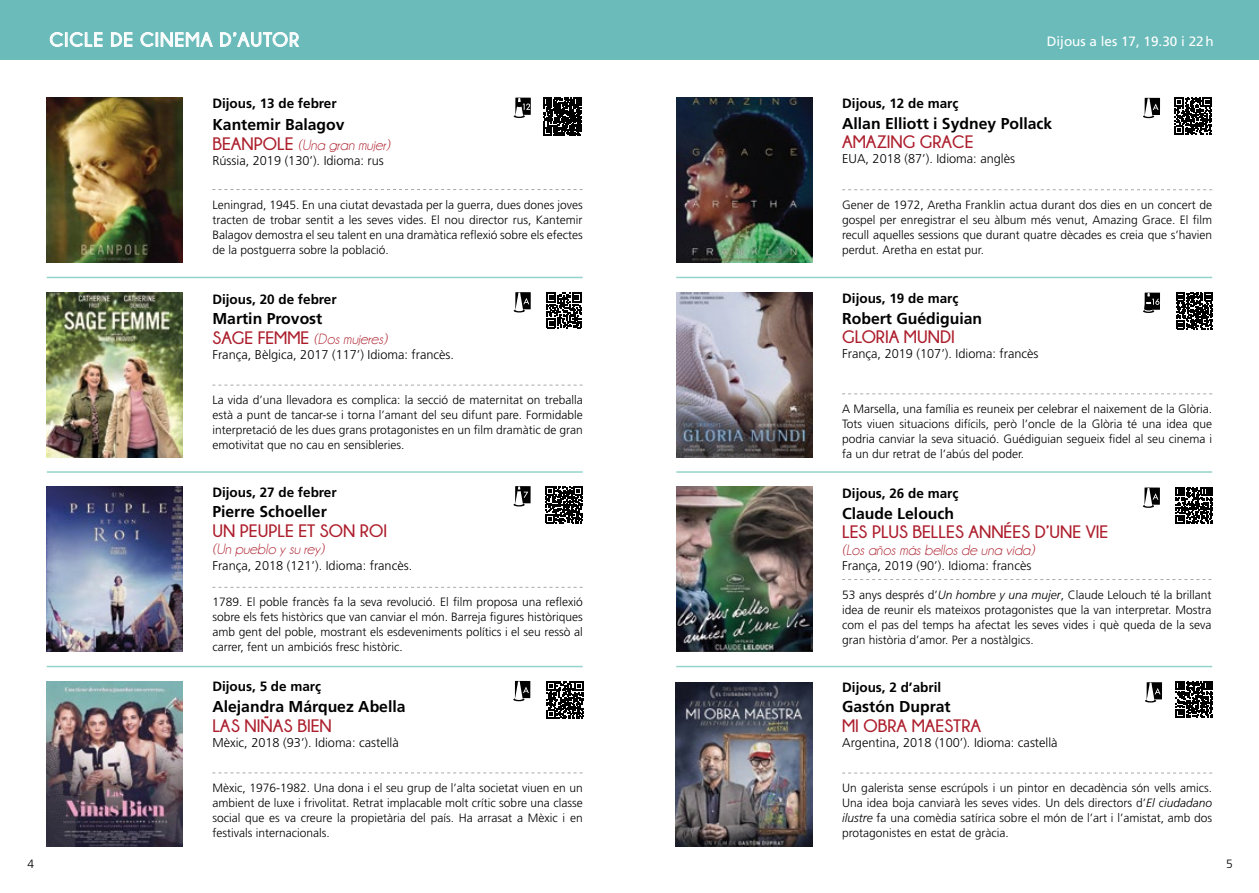
<style>
.page{position:relative;width:1259px;height:893px;background:#fff}
.page>*{position:absolute;margin:0;border:0;box-sizing:border-box;transform-origin:0 0}
.t1{font:700 19.5px "Champagne&Limousines";letter-spacing:.06em;color:#fff}
.t2{font:700 18px "Champagne&Limousines";color:#ad1f2d}
.t3{font:700 15.75px "Frutiger";color:#000}
.t4{font:italic 15px "Champagne&Limousines";color:#ad1f2d}
.t5{font:700 13.5px "Frutiger";color:#000}
.t6{font:13.5px "Frutiger";color:#fff}
.t7{font:300 12.75px "Frutiger";color:#000}
.t8{font:300 12px/15px "Frutiger";color:#000;text-align:justify}
.s1{font-weight:700;font-style:normal;font-size:18px}
.s2{font-style:italic}
</style>
<div class="page">
<div style="left:0;top:0;width:1259px;height:60px;background:#6abbba"></div>
<svg style="left:50px;top:32px;width:53px;height:15px"></svg>
<svg style="left:111px;top:32px;width:22px;height:15px"></svg>
<svg style="left:140px;top:32px;width:73px;height:15px"></svg>
<svg style="left:220px;top:32px;width:79px;height:15px"></svg>
<hr style="left:47px;top:277px;width:536px;height:1px;background:#94d4ca">
<hr style="left:676px;top:277px;width:536px;height:1px;background:#94d4ca">
<hr style="left:47px;top:471px;width:536px;height:2px;background:#94d4ca">
<hr style="left:676px;top:471px;width:536px;height:2px;background:#94d4ca">
<hr style="left:47px;top:666px;width:536px;height:1px;background:#94d4ca">
<hr style="left:676px;top:666px;width:536px;height:1px;background:#94d4ca">
<img style="left:675px;top:682px;width:137px;height:164px">
<svg style="left:842px;top:773px;width:370px;height:1px"></svg>
<svg style="left:1145px;top:682px;width:17px;height:21px"></svg>
<svg style="left:514px;top:98px;width:17px;height:20px"></svg>
<img style="left:47px;top:98px;width:136px;height:165px">
<svg style="left:212px;top:189px;width:371px;height:1px"></svg>
<svg style="left:544px;top:98px;width:38px;height:37px"></svg>
<img style="left:47px;top:292px;width:136px;height:165px">
<svg style="left:212px;top:385px;width:371px;height:1px"></svg>
<svg style="left:514px;top:292px;width:17px;height:20px"></svg>
<svg style="left:546px;top:292px;width:36px;height:36px"></svg>
<img style="left:47px;top:487px;width:136px;height:165px">
<svg style="left:212px;top:587px;width:371px;height:1px"></svg>
<svg style="left:513px;top:486px;width:17px;height:20px"></svg>
<svg style="left:545px;top:486px;width:37px;height:37px"></svg>
<img style="left:47px;top:681px;width:136px;height:165px">
<svg style="left:212px;top:772px;width:371px;height:1px"></svg>
<svg style="left:513px;top:681px;width:17px;height:20px"></svg>
<svg style="left:546px;top:682px;width:37px;height:37px"></svg>
<img style="left:676px;top:98px;width:136px;height:165px">
<svg style="left:842px;top:189px;width:370px;height:1px"></svg>
<svg style="left:1143px;top:98px;width:17px;height:20px"></svg>
<svg style="left:1174px;top:98px;width:37px;height:37px"></svg>
<img style="left:676px;top:292px;width:136px;height:165px">
<svg style="left:842px;top:393px;width:370px;height:1px"></svg>
<svg style="left:1143px;top:292px;width:17px;height:21px"></svg>
<svg style="left:1176px;top:292px;width:37px;height:37px"></svg>
<img style="left:676px;top:487px;width:136px;height:164px">
<svg style="left:842px;top:579px;width:369px;height:1px"></svg>
<svg style="left:1143px;top:487px;width:17px;height:21px"></svg>
<svg style="left:1175px;top:487px;width:37px;height:37px"></svg>
<svg style="left:1175px;top:681px;width:37px;height:37px"></svg>
<h1 class="t1" style="left:50px;top:29px;width:251px">CICLE DE CINEMA D’AUTOR</h1>
<p class="t6" style="left:1046px;top:34px;width:168px">Dijous a les 17, 19.30 i 22h</p>
<p class="t5" style="left:212px;top:95px;width:126px">Dijous, 13 de febrer</p>
<h3 class="t3" style="left:212px;top:115px;width:134px">Kantemir Balagov</h3>
<p class="t4" style="left:212px;top:137px;width:179px"><span class="s1">BEANPOLE</span> (Una gran mujer)</p>
<p class="t7" style="left:212px;top:153px;width:173px">Rússia, 2019 (130’). Idioma: rus</p>
<p class="t8" style="left:212px;top:197px;width:372px">Leningrad, 1945. En una ciutat devastada per la guerra, dues dones joves tracten de trobar sentit a les seves vides. El nou director rus, Kantemir Balagov demostra el seu talent en una dramàtica reflexió sobre els efectes de la postguerra sobre la població.</p>
<p class="t5" style="left:212px;top:291px;width:126px">Dijous, 20 de febrer</p>
<h3 class="t3" style="left:212px;top:309px;width:111px">Martin Provost</h3>
<p class="t4" style="left:212px;top:331px;width:176px"><span class="s1">SAGE FEMME</span> (Dos mujeres)</p>
<p class="t7" style="left:212px;top:347px;width:243px">França, Bèlgica, 2017 (117’) Idioma: francès.</p>
<p class="t8" style="left:212px;top:393px;width:372px">La vida d’una llevadora es complica: la secció de maternitat on treballa està a punt de tancar-se i torna l’amant del seu difunt pare. Formidable interpretació de les dues grans protagonistes en un film dramàtic de gran emotivitat que no cau en sensibleries.</p>
<p class="t5" style="left:212px;top:484px;width:126px">Dijous, 27 de febrer</p>
<h3 class="t3" style="left:212px;top:502px;width:116px">Pierre Schoeller</h3>
<h2 class="t2" style="left:212px;top:520px;width:176px">UN PEUPLE ET SON ROI</h2>
<p class="t4" style="left:212px;top:541px;width:113px">(Un pueblo y su rey)</p>
<p class="t7" style="left:212px;top:559px;width:201px">França, 2018 (121’). Idioma: francès.</p>
<p class="t8" style="left:212px;top:595px;width:372px">1789. El poble francès fa la seva revolució. El film proposa una reflexió sobre els fets històrics que van canviar el món. Barreja figures històriques amb gent del poble, mostrant els esdeveniments polítics i el seu ressò al carrer, fent un ambiciós fresc històric.</p>
<p class="t5" style="left:212px;top:679px;width:110px">Dijous, 5 de març</p>
<h3 class="t3" style="left:212px;top:697px;width:195px">Alejandra Márquez Abella</h3>
<h2 class="t2" style="left:212px;top:715px;width:121px">LAS NIÑAS BIEN</h2>
<p class="t7" style="left:212px;top:735px;width:188px">Mèxic, 2018 (93’). Idioma: castellà</p>
<p class="t8" style="left:212px;top:781px;width:372px">Mèxic, 1976-1982. Una dona i el seu grup de l’alta societat viuen en un ambient de luxe i frivolitat. Retrat implacable molt crític sobre una classe social que es va creure la propietària del país. Ha arrasat a Mèxic i en festivals internacionals.</p>
<p class="t5" style="left:842px;top:96px;width:118px">Dijous, 12 de març</p>
<h3 class="t3" style="left:842px;top:114px;width:212px">Allan Elliott i Sydney Pollack</h3>
<h2 class="t2" style="left:842px;top:132px;width:133px">AMAZING GRACE</h2>
<p class="t7" style="left:842px;top:152px;width:174px">EUA, 2018 (87’). Idioma: anglès</p>
<p class="t8" style="left:842px;top:197px;width:371px">Gener de 1972, Aretha Franklin actua durant dos dies en un concert de gospel per enregistrar el seu àlbum més venut, Amazing Grace. El film recull aquelles sessions que durant quatre dècades es creia que s’havien perdut. Aretha en estat pur.</p>
<p class="t5" style="left:842px;top:290px;width:118px">Dijous, 19 de març</p>
<h3 class="t3" style="left:842px;top:309px;width:142px">Robert Guédiguian</h3>
<h2 class="t2" style="left:842px;top:327px;width:114px">GLORIA MUNDI</h2>
<p class="t7" style="left:842px;top:346px;width:198px">França, 2019 (107’). Idioma: francès</p>
<p class="t8" style="left:842px;top:401px;width:371px">A Marsella, una família es reuneix per celebrar el naixement de la Glòria.<br>Tots viuen situacions difícils, però l’oncle de la Glòria té una idea que podria canviar la seva situació. Guédiguian segueix fidel al seu cinema i fa un dur retrat de l’abús del poder.</p>
<p class="t5" style="left:842px;top:485px;width:118px">Dijous, 26 de març</p>
<h3 class="t3" style="left:842px;top:504px;width:114px">Claude Lelouch</h3>
<h2 class="t2" style="left:842px;top:522px;width:268px">LES PLUS BELLES ANNÉES D’UNE VIE</h2>
<p class="t4" style="left:842px;top:543px;width:194px">(Los años más bellos de una vida)</p>
<p class="t7" style="left:842px;top:559px;width:191px">França, 2019 (90’). Idioma: francès</p>
<p class="t8" style="left:842px;top:587px;width:371px">53 anys després d’<span class="s2">Un hombre y una mujer</span>, Claude Lelouch té la brillant idea de reunir els mateixos protagonistes que la van interpretar. Mostra com el pas del temps ha afectat les seves vides i què queda de la seva gran història d’amor. Per a nostàlgics.</p>
<p class="t5" style="left:842px;top:679px;width:101px">Dijous, 2 d’abril</p>
<h3 class="t3" style="left:842px;top:697px;width:110px">Gastón Duprat</h3>
<h2 class="t2" style="left:842px;top:715px;width:141px">MI OBRA MAESTRA</h2>
<p class="t7" style="left:842px;top:735px;width:217px">Argentina, 2018 (100’). Idioma: castellà</p>
<p class="t8" style="left:842px;top:781px;width:371px">Un galerista sense escrúpols i un pintor en decadència són vells amics.<br>Una idea boja canviarà les seves vides. Un dels directors d’<span class="s2">El ciudadano ilustre</span> fa una comèdia satírica sobre el món de l’art i l’amistat, amb dos protagonistes en estat de gràcia.</p>
<p class="t8" style="left:27px;top:857px;width:8px">4</p>
<p class="t8" style="left:1226px;top:857px;width:8px">5</p>
</div>
